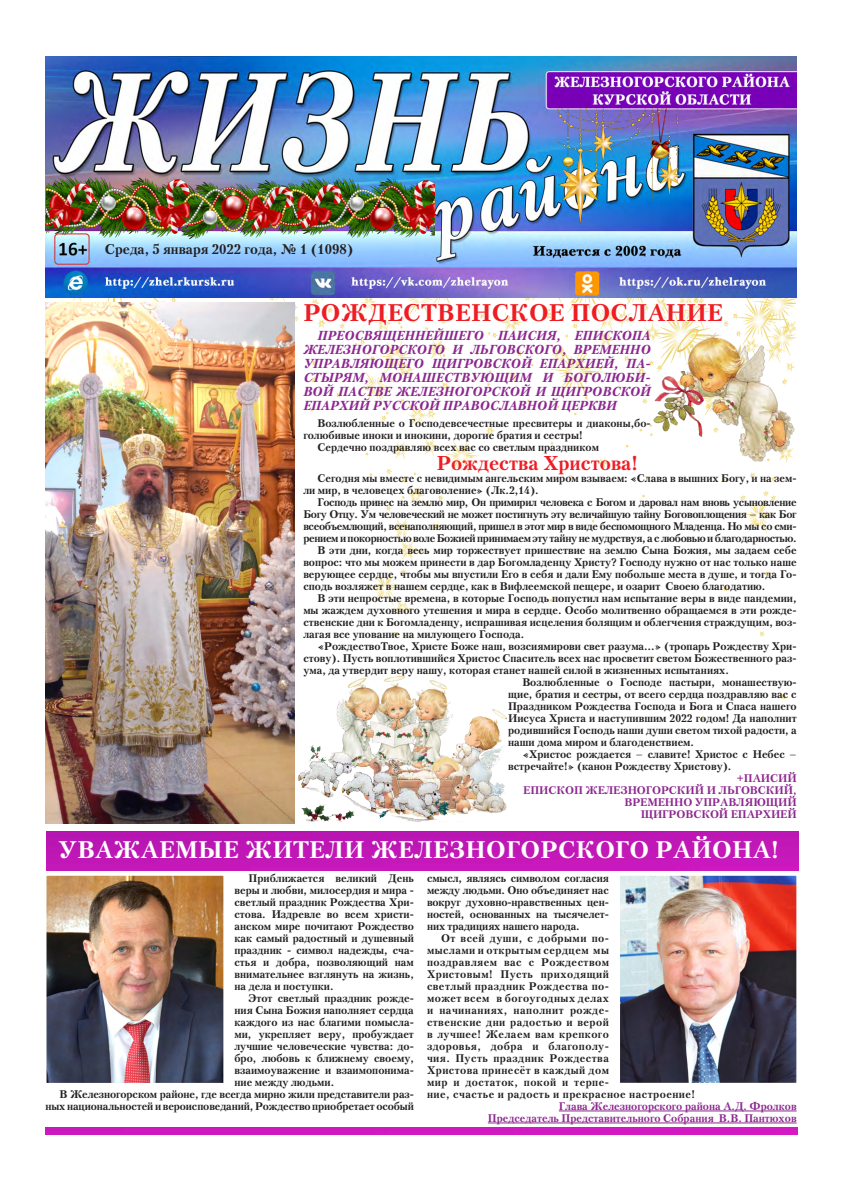
<style>
.page{position:relative;width:842px;height:1191px;background:#fff}
.page>*{position:absolute;margin:0;border:0;box-sizing:border-box;transform-origin:0 0}
.Заголовок{font:700 24px "Petersburg C";letter-spacing:.02em;color:#fff}
.Заголовок-2{font:700 24px "Petersburg C";letter-spacing:.02em;color:#ee1d23}
.Текст{font:700 20px "Petersburg C";color:#ee1d23}
.t1{font:700 14px "Petersburg C";color:#231f20}
.Текст-2{font:italic 700 13px/14px "Petersburg C";color:#8c278f;text-align:justify}
.Текст-3{font:700 11px/12px "Petersburg C";color:#231f20;text-align:justify}
.Текст-4{font:700 11px/12px "Petersburg C";letter-spacing:.04em;color:#231f20}
.Текст-5{font:700 11px "Petersburg C";color:#8c278f}
</style>
<div class="page">
<img style="left:59px;top:297px;width:736px;height:424px">
<img style="left:45px;top:57px;width:752px;height:240px">
<img style="left:47px;top:831px;width:751px;height:39px">
<img style="left:48px;top:877px;width:174px;height:204px">
<div style="left:44px;top:873px;width:182px;height:212px;border:3px solid #fff"></div>
<img style="left:621px;top:877px;width:174px;height:204px">
<div style="left:617px;top:873px;width:182px;height:212px;border:3px solid #fff"></div>
<div style="left:46px;top:1127px;width:751px;height:7px;background:#ce19c0"></div>
<hr style="left:559px;top:1110px;width:238px;height:1px;background:#8c278f">
<hr style="left:488px;top:1122px;width:309px;height:1px;background:#8c278f">
<img style="left:45px;top:302px;width:250px;height:521px">
<img style="left:651px;top:325px;width:145px;height:141px">
<img style="left:297px;top:674px;width:211px;height:148px">
<svg style="left:302px;top:301px;width:423px;height:71px"></svg>
<img style="left:47px;top:173px;width:388px;height:70px">
<img style="left:556px;top:109px;width:128px;height:120px">
<p class="t1" style="left:105px;top:241px;width:250px">Среда, 5 января 2022 года, № 1 (1098)</p>
<p class="Заголовок-2" style="left:303px;top:298px;width:421px">РОЖДЕСТВЕНСКОЕ ПОСЛАНИЕ</p>
<p class="Текст-2" style="left:303px;top:329px;width:349px;text-indent:14px">ПРЕОСВЯЩЕННЕЙШЕГО ПАИСИЯ, ЕПИСКОПА ЖЕЛЕЗНОГОРСКОГО И ЛЬГОВСКОГО, ВРЕМЕННО УПРАВЛЯЮЩЕГО ЩИГРОВСКОЙ ЕПАРХИЕЙ, ПА-СТЫРЯМ, МОНАШЕСТВУЮЩИМ И БОГОЛЮБИ-ВОЙ ПАСТВЕ ЖЕЛЕЗНОГОРСКОЙ И ЩИГРОВСКОЙ ЕПАРХИЙ РУССКОЙ ПРАВОСЛАВНОЙ ЦЕРКВИ</p>
<p class="Текст-3" style="left:303px;top:417px;width:349px;text-indent:14px">Возлюбленные о Господевсечестные пресвитеры и диаконы,бо&shy;голюбивые иноки и инокини, дорогие братия и сестры!</p>
<p class="Текст-3" style="left:317px;top:441px;width:283px">Сердечно поздравляю всех вас со светлым праздником</p>
<p class="Текст" style="left:437px;top:451px;width:203px">Рождества Христова!</p>
<p class="Текст-3" style="left:303px;top:472px;width:495px;text-indent:14px">Сегодня мы вместе с невидимым ангельским миром взываем: «Слава в вышних Богу, и на зем&shy;ли мир, в человецех благоволение» (Лк.2,14).</p>
<p class="Текст-3" style="left:303px;top:496px;width:495px;text-indent:14px">Господь принес на землю мир, Он примирил человека с Богом и даровал нам вновь усыновление Богу Отцу. Ум человеческий не может постигнуть эту величайшую тайну Боговоплощения – как Бог всеобъемлющий, всенаполняющий, пришел в этот мир в виде беспомощного Младенца. Но мы со сми&shy;рением и покорностью воле Божией принимаем эту тайну не мудрствуя, а с любовью и благодарностью.</p>
<p class="Текст-3" style="left:303px;top:544px;width:495px;text-indent:14px">В эти дни, когда весь мир торжествует пришествие на землю Сына Божия, мы задаем себе вопрос: что мы можем принести в дар Богомладенцу Христу? Господу нужно от нас только наше верующее сердце, чтобы мы впустили Его в себя и дали Ему побольше места в душе, и тогда Го&shy;сподь возляжет в нашем сердце, как в Вифлеемской пещере, и озарит Своею благодатию.</p>
<p class="Текст-3" style="left:303px;top:592px;width:495px;text-indent:14px">В эти непростые времена, в которые Господь попустил нам испытание веры в виде пандемии, мы жаждем духовного утешения и мира в сердце. Особо молитвенно обращаемся в эти рожде&shy;ственские дни к Богомладенцу, испрашивая исцеления болящим и облегчения страждущим, воз&shy;лагая все упование на милующего Господа.</p>
<p class="Текст-3" style="left:303px;top:640px;width:495px;text-indent:14px">«РождествоТвое, Христе Боже наш, возсиямирови свет разума…» (тропарь Рождеству Хри&shy;стову). Пусть воплотившийся Христос Спаситель всех нас просветит светом Божественного раз&shy;ума, да утвердит веру нашу, которая станет нашей силой в жизненных испытаниях.</p>
<p class="Текст-3" style="left:508px;top:676px;width:290px;text-indent:14px">Возлюбленные о Господе пастыри, монашествую&shy;щие, братия и сестры, от всего сердца поздравляю вас с Праздником Рождества Господа и Бога и Спаса нашего Иисуса Христа и наступившим 2022 годом! Да наполнит родившийся Господь наши души светом тихой радости, а наши дома миром и благоденствием.</p>
<p class="Текст-3" style="left:508px;top:748px;width:290px;text-indent:14px">«Христос рождается – славите! Христос с Небес – встречайте!» (канон Рождеству Христову).</p>
<p class="Текст-5" style="left:737px;top:772px;width:61px">+ПАИСИЙ</p>
<p class="Текст-5" style="left:523px;top:784px;width:275px">ЕПИСКОП ЖЕЛЕЗНОГОРСКИЙ И ЛЬГОВСКИЙ,</p>
<p class="Текст-5" style="left:624px;top:796px;width:174px">ВРЕМЕННО УПРАВЛЯЮЩИЙ</p>
<p class="Текст-5" style="left:641px;top:808px;width:157px">ЩИГРОВСКОЙ ЕПАРХИЕЙ</p>
<p class="Заголовок" style="left:58px;top:836px;width:722px">УВАЖАЕМЫЕ ЖИТЕЛИ ЖЕЛЕЗНОГОРСКОГО РАЙОНА!</p>
<p class="Текст-3" style="left:427px;top:872px;width:183px">смысл, являясь символом согласия между людьми. Оно объединяет нас вокруг духовно-нравственных цен&shy;ностей, основанных на тысячелет&shy;них традициях нашего народа.</p>
<p class="Текст-4" style="left:427px;top:932px;width:270px;text-indent:14px">От всей души, с добрыми по-<br>мыслами и открытым сердцем мы<br>поздравляем вас с Рождеством<br>Христовым! Пусть приходящий<br>светлый праздник Рождества по-<br>может всем в богоугодных делах<br>и начинаниях, наполнит рожде-<br>ственские дни радостью и верой<br>в лучшее! Желаем вам крепкого<br>здоровья, добра и благополу-<br>чия. Пусть праздник Рождества<br>Христова принесёт в каждый дом<br>мир и достаток, покой и терпе-<br>ние, счастье и радость и прекрасное настроение!</p>
<p class="Текст-5" style="left:559px;top:1099px;width:239px">Глава Железногорского района А.Д. Фролков</p>
<p class="Текст-5" style="left:488px;top:1111px;width:310px">Председатель Представительного Собрания В.В. Пантюхов</p>
<p class="Текст-3" style="left:234px;top:872px;width:181px;text-indent:14px">Приближается великий День веры и любви, милосердия и мира - светлый праздник Рождества Хри&shy;стова. Издревле во всем христи&shy;анском мире почитают Рождество как самый радостный и душевный праздник - символ надежды, сча&shy;стья и добра, позволяющий нам внимательнее взглянуть на жизнь, на дела и поступки.</p>
<p class="Текст-3" style="left:234px;top:992px;width:181px;text-indent:14px">Этот светлый праздник рожде&shy;ния Сына Божия наполняет сердца каждого из нас благими помысла&shy;ми, укрепляет веру, пробуждает лучшие человеческие чувства: до&shy;бро, любовь к ближнему своему, взаимоуважение и взаимопонима&shy;ние между людьми.</p>
<p class="Текст-3" style="left:45px;top:1088px;width:370px;text-align:right">В Железногорском районе, где всегда мирно жили представители раз&shy;ных национальностей и вероисповеданий, Рождество приобретает особый</p>
</div>
